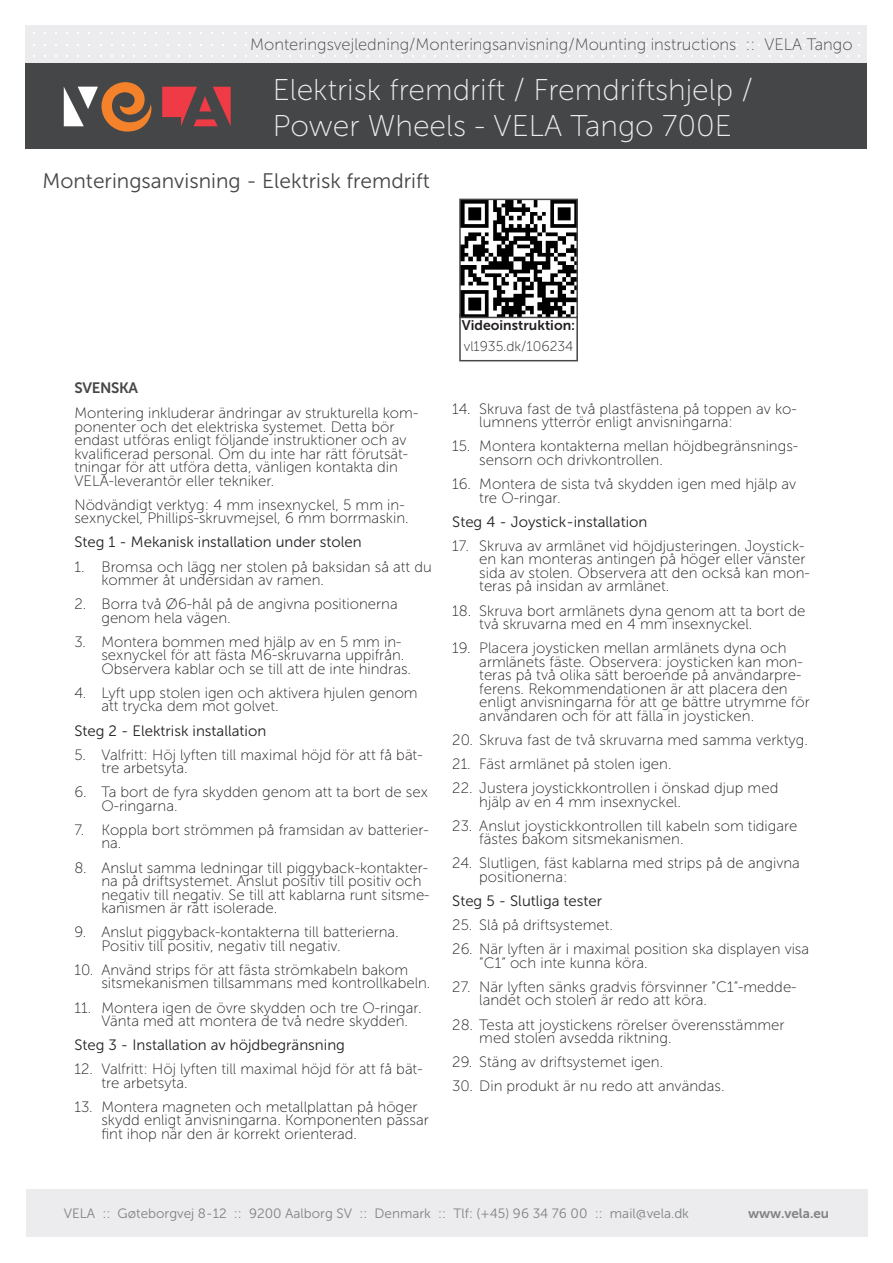
<style>
.page{position:relative;width:893px;height:1263px;background:#fff}
.page>*{position:absolute;margin:0;border:0;box-sizing:border-box;transform-origin:0 0}
.Titeloverskrift{font:30px/36px "Museo Sans 100";color:#ececee}
.Overskrift_orange{font:21px "Museo Sans 300";color:#454647}
.Titeloverskrift-2{font:16.5px "Museo Sans 100";color:#454647}
.Brødtekst_med_afsnitsafstand{font:15px/13.5px "Museo Sans 100";color:#231f20}
.Brødtekst_med_afsnitsafstand-2{font:15px "Museo Sans 300";color:#231f20}
.Underoverskrifter{font:15px "Museo Sans 700";letter-spacing:-.02em;color:#454647}
.Bullit_tekst{font:13.95px "Museo Sans 700";color:#231f20}
.Bullit_tekst-2{font:13.95px "Museo Sans 100";color:#231f20}
.t1{font:13.5px "Museo Sans 300";color:#808285}
.t2{font:13.5px "Museo Sans 700";color:#808285}
</style>
<div class="page">
<div style="left:26px;top:26px;width:841px;height:38px;background:#ececee"></div>
<div style="left:26px;top:64px;width:841px;height:85px;background:#454647"></div>
<svg style="left:162px;top:87px;width:69px;height:39px"></svg>
<svg style="left:64px;top:82px;width:88px;height:50px"></svg>
<div style="left:26px;top:1189px;width:841px;height:48px;background:#ececee"></div>
<div style="left:459px;top:314px;width:119px;height:47px;border:2px solid #454647"></div>
<img style="left:462px;top:202px;width:113px;height:113px">
<div style="left:459px;top:199px;width:119px;height:119px;border:2px solid #454647"></div>
<p class="Titeloverskrift-2" style="left:250px;top:35px;width:604px">Monteringsvejledning/Monteringsanvisning/Mounting instructions :: VELA Tango</p>
<p class="Titeloverskrift" style="left:273px;top:73px;width:482px">Elektrisk fremdrift / Fremdriftshjelp /<br>Power Wheels - VELA Tango 700E</p>
<p class="Overskrift_orange" style="left:43px;top:169px;width:389px">Monteringsanvisning - Elektrisk fremdrift</p>
<p class="Underoverskrifter" style="left:74px;top:380px;width:65px">SVENSKA</p>
<p class="Brødtekst_med_afsnitsafstand" style="left:74px;top:406px;width:345px">Montering inkluderar ändringar av strukturella kom&shy;ponenter och det elektriska systemet. Detta bör endast utföras enligt följande instruktioner och av kvalificerad personal. Om du inte har rätt förutsät&shy;tningar för att utföra detta, vänligen kontakta din VELA-leverantör eller tekniker.</p>
<p class="Brødtekst_med_afsnitsafstand" style="left:74px;top:498px;width:336px">Nödvändigt verktyg: 4 mm insexnyckel, 5 mm in&shy;sexnyckel, Phillips-skruvmejsel, 6 mm borrmaskin.</p>
<p class="Brødtekst_med_afsnitsafstand-2" style="left:74px;top:534px;width:289px">Steg 1 - Mekanisk installation under stolen</p>
<p class="Brødtekst_med_afsnitsafstand" style="left:101px;top:560px;width:332px;text-indent:-27px">1. Bromsa och lägg ner stolen på baksidan så att du kommer åt undersidan av ramen.</p>
<p class="Brødtekst_med_afsnitsafstand" style="left:101px;top:597px;width:298px;text-indent:-27px">2. Borra två Ø6-hål på de angivna positionerna genom hela vägen.</p>
<p class="Brødtekst_med_afsnitsafstand" style="left:101px;top:635px;width:311px;text-indent:-27px">3. Montera bommen med hjälp av en 5 mm in&shy;sexnyckel för att fästa M6-skruvarna uppifrån.<br>Observera kablar och se till att de inte hindras.</p>
<p class="Brødtekst_med_afsnitsafstand" style="left:101px;top:686px;width:318px;text-indent:-27px">4. Lyft upp stolen igen och aktivera hjulen genom att trycka dem mot golvet.</p>
<p class="Brødtekst_med_afsnitsafstand-2" style="left:74px;top:722px;width:193px">Steg 2 - Elektrisk installation</p>
<p class="Brødtekst_med_afsnitsafstand" style="left:101px;top:748px;width:323px;text-indent:-27px">5. Valfritt: Höj lyften till maximal höjd för att få bät&shy;tre arbetsyta.</p>
<p class="Brødtekst_med_afsnitsafstand" style="left:101px;top:786px;width:328px;text-indent:-27px">6. Ta bort de fyra skydden genom att ta bort de sex<br>O-ringarna.</p>
<p class="Brødtekst_med_afsnitsafstand" style="left:101px;top:823px;width:329px;text-indent:-27px">7. Koppla bort strömmen på framsidan av batterier&shy;na.</p>
<p class="Brødtekst_med_afsnitsafstand" style="left:101px;top:861px;width:330px;text-indent:-27px">8. Anslut samma ledningar till piggyback-kontakter&shy;na på driftsystemet. Anslut positiv till positiv och negativ till negativ. Se till att kablarna runt sitsme&shy;kanismen är rätt isolerade.</p>
<p class="Brødtekst_med_afsnitsafstand" style="left:101px;top:925px;width:299px;text-indent:-27px">9. Anslut piggyback-kontakterna till batterierna.<br>Positiv till positiv, negativ till negativ.</p>
<p class="Brødtekst_med_afsnitsafstand" style="left:101px;top:963px;width:331px;text-indent:-27px">10. Använd strips för att fästa strömkabeln bakom sitsmekanismen tillsammans med kontrollkabeln.</p>
<p class="Brødtekst_med_afsnitsafstand" style="left:101px;top:1001px;width:322px;text-indent:-27px">11. Montera igen de övre skydden och tre O-ringar.<br>Vänta med att montera de två nedre skydden.</p>
<p class="Brødtekst_med_afsnitsafstand-2" style="left:74px;top:1037px;width:272px">Steg 3 - Installation av höjdbegränsning</p>
<p class="Brødtekst_med_afsnitsafstand" style="left:101px;top:1062px;width:323px;text-indent:-27px">12. Valfritt: Höj lyften till maximal höjd för att få bät&shy;tre arbetsyta.</p>
<p class="Brødtekst_med_afsnitsafstand" style="left:101px;top:1100px;width:329px;text-indent:-27px">13. Montera magneten och metallplattan på höger skydd enligt anvisningarna. Komponenten passar fint ihop när den är korrekt orienterad.</p>
<p class="Bullit_tekst" style="left:462px;top:317px;width:115px">Videoinstruktion:</p>
<p class="Bullit_tekst-2" style="left:464px;top:339px;width:111px">vl1935.dk/106234</p>
<p class="Brødtekst_med_afsnitsafstand" style="left:479px;top:402px;width:319px;text-indent:-27px">14. Skruva fast de två plastfästena på toppen av ko&shy;lumnens ytterrör enligt anvisningarna:</p>
<p class="Brødtekst_med_afsnitsafstand" style="left:479px;top:440px;width:320px;text-indent:-27px">15. Montera kontakterna mellan höjdbegränsnings&shy;sensorn och drivkontrollen.</p>
<p class="Brødtekst_med_afsnitsafstand" style="left:479px;top:477px;width:318px;text-indent:-27px">16. Montera de sista två skydden igen med hjälp av tre O-ringar.</p>
<p class="Brødtekst_med_afsnitsafstand-2" style="left:452px;top:513px;width:197px">Steg 4 - Joystick-installation</p>
<p class="Brødtekst_med_afsnitsafstand" style="left:479px;top:539px;width:332px;text-indent:-27px">17. Skruva av armlänet vid höjdjusteringen. Joystick&shy;en kan monteras antingen på höger eller vänster sida av stolen. Observera att den också kan mon&shy;teras på insidan av armlänet.</p>
<p class="Brødtekst_med_afsnitsafstand" style="left:479px;top:604px;width:328px;text-indent:-27px">18. Skruva bort armlänets dyna genom att ta bort de två skruvarna med en 4 mm insexnyckel.</p>
<p class="Brødtekst_med_afsnitsafstand" style="left:479px;top:641px;width:332px;text-indent:-27px">19. Placera joysticken mellan armlänets dyna och armlänets fäste. Observera: joysticken kan mon&shy;teras på två olika sätt beroende på användarpre&shy;ferens. Rekommendationen är att placera den enligt anvisningarna för att ge bättre utrymme för användaren och för att fälla in joysticken.</p>
<p class="Brødtekst_med_afsnitsafstand" style="left:452px;top:733px;width:357px">20. Skruva fast de två skruvarna med samma verktyg.</p>
<p class="Brødtekst_med_afsnitsafstand" style="left:452px;top:757px;width:221px">21. Fäst armlänet på stolen igen.</p>
<p class="Brødtekst_med_afsnitsafstand" style="left:479px;top:781px;width:301px;text-indent:-27px">22. Justera joystickkontrollen i önskad djup med hjälp av en 4 mm insexnyckel.</p>
<p class="Brødtekst_med_afsnitsafstand" style="left:479px;top:819px;width:320px;text-indent:-27px">23. Anslut joystickkontrollen till kabeln som tidigare fästes bakom sitsmekanismen.</p>
<p class="Brødtekst_med_afsnitsafstand" style="left:479px;top:857px;width:322px;text-indent:-27px">24. Slutligen, fäst kablarna med strips på de angivna positionerna:</p>
<p class="Brødtekst_med_afsnitsafstand-2" style="left:452px;top:893px;width:151px">Steg 5 - Slutliga tester</p>
<p class="Brødtekst_med_afsnitsafstand" style="left:452px;top:918px;width:162px">25. Slå på driftsystemet.</p>
<p class="Brødtekst_med_afsnitsafstand" style="left:479px;top:942px;width:331px;text-indent:-27px">26. När lyften är i maximal position ska displayen visa ”C1” och inte kunna köra.</p>
<p class="Brødtekst_med_afsnitsafstand" style="left:479px;top:980px;width:319px;text-indent:-27px">27. När lyften sänks gradvis försvinner ”C1”-medde&shy;landet och stolen är redo att köra.</p>
<p class="Brødtekst_med_afsnitsafstand" style="left:479px;top:1018px;width:307px;text-indent:-27px">28. Testa att joystickens rörelser överensstämmer med stolen avsedda riktning.</p>
<p class="Brødtekst_med_afsnitsafstand" style="left:452px;top:1055px;width:212px">29. Stäng av driftsystemet igen.</p>
<p class="Brødtekst_med_afsnitsafstand" style="left:452px;top:1079px;width:274px">30. Din produkt är nu redo att användas.</p>
<p class="t1" style="left:64px;top:1206px;width:627px">VELA :: Gøteborgvej 8-12 :: 9200 Aalborg SV :: Denmark :: Tlf: (+45) 96 34 76 00 :: mail@vela.dk</p>
<p class="t2" style="left:748px;top:1206px;width:83px">www.vela.eu</p>
</div>
